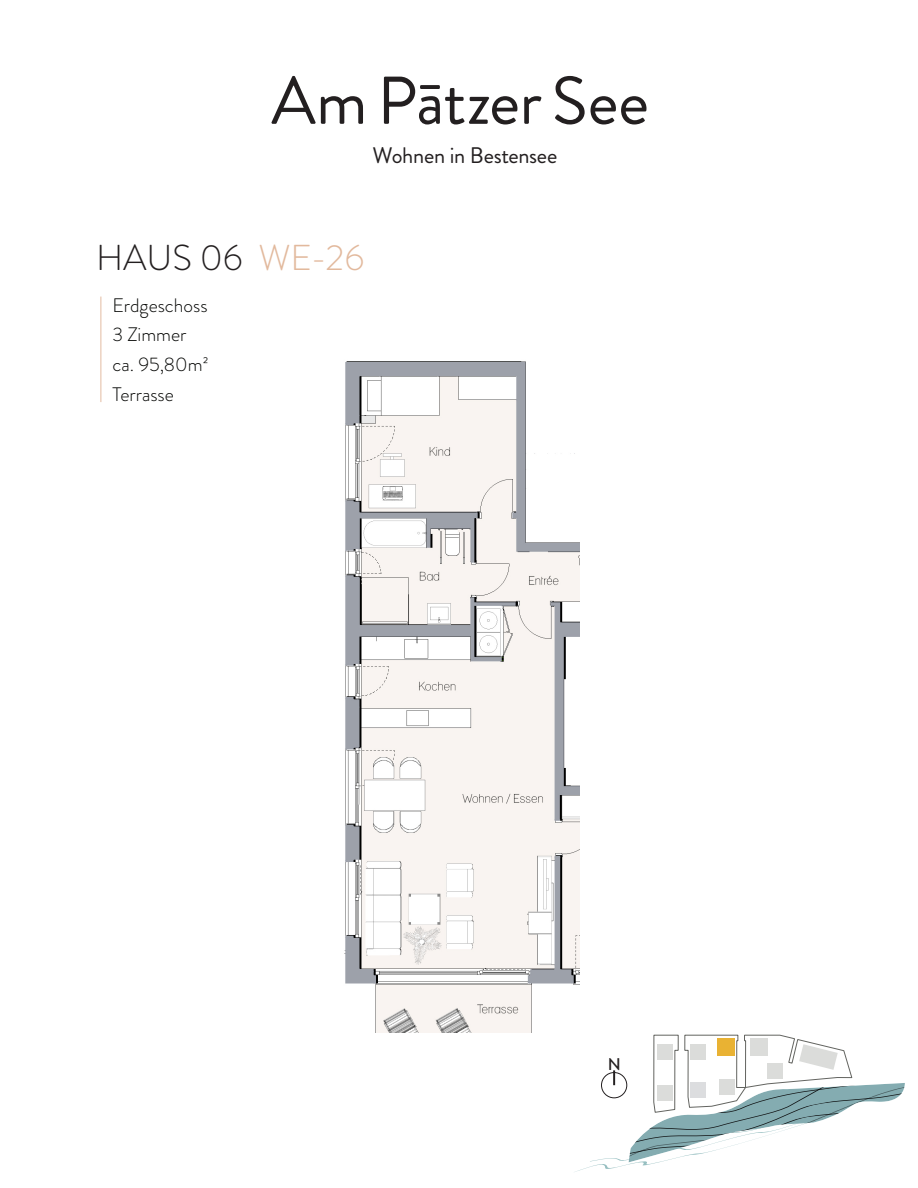
<style>
.page{position:relative;width:918px;height:1188px;background:#fff}
.page>*{position:absolute;margin:0;border:0;box-sizing:border-box;transform-origin:0 0}
.t1{font:300 36px "Brandon Grotesque";color:#231f20}
.t2{font:22.5px "Brandon Grotesque";letter-spacing:-.015em;color:#231f20}
.t3{font:300 19.5px "Brandon Grotesque";color:#040503}
.t4{font:500 16.95px "Brandon Grotesque";color:#231f20}
.s1{color:#e2b99d}
</style>
<div class="page">
<img style="left:100px;top:296px;width:479px;height:737px">
<svg style="left:271px;top:76px;width:376px;height:49px"></svg>
<div style="left:559px;top:1000px;width:220px;height:113px;background:#fff"></div>
<hr style="left:100px;top:297px;width:1px;height:105px;background:#e6c3ac">
<svg style="left:575px;top:1035px;width:330px;height:137px"></svg>
<div style="left:657px;top:1045px;width:15px;height:15px;background:#dbdcda"></div>
<div style="left:690px;top:1045px;width:16px;height:15px;background:#dbdcda"></div>
<p class="t2" style="left:373px;top:140px;width:186px">Wohnen in Bestensee</p>
<p class="t1" style="left:96px;top:233px;width:270px">HAUS 06 <span class="s1">WE-26</span></p>
<p class="t3" style="left:112px;top:292px;width:97px">Erdgeschoss</p>
<p class="t3" style="left:112px;top:321px;width:76px">3 Zimmer</p>
<p class="t3" style="left:112px;top:351px;width:98px">ca. 95,80m2</p>
<p class="t3" style="left:112px;top:381px;width:63px">Terrasse</p>
<p class="t4" style="left:608px;top:1053px;width:15px">N</p>
</div>
